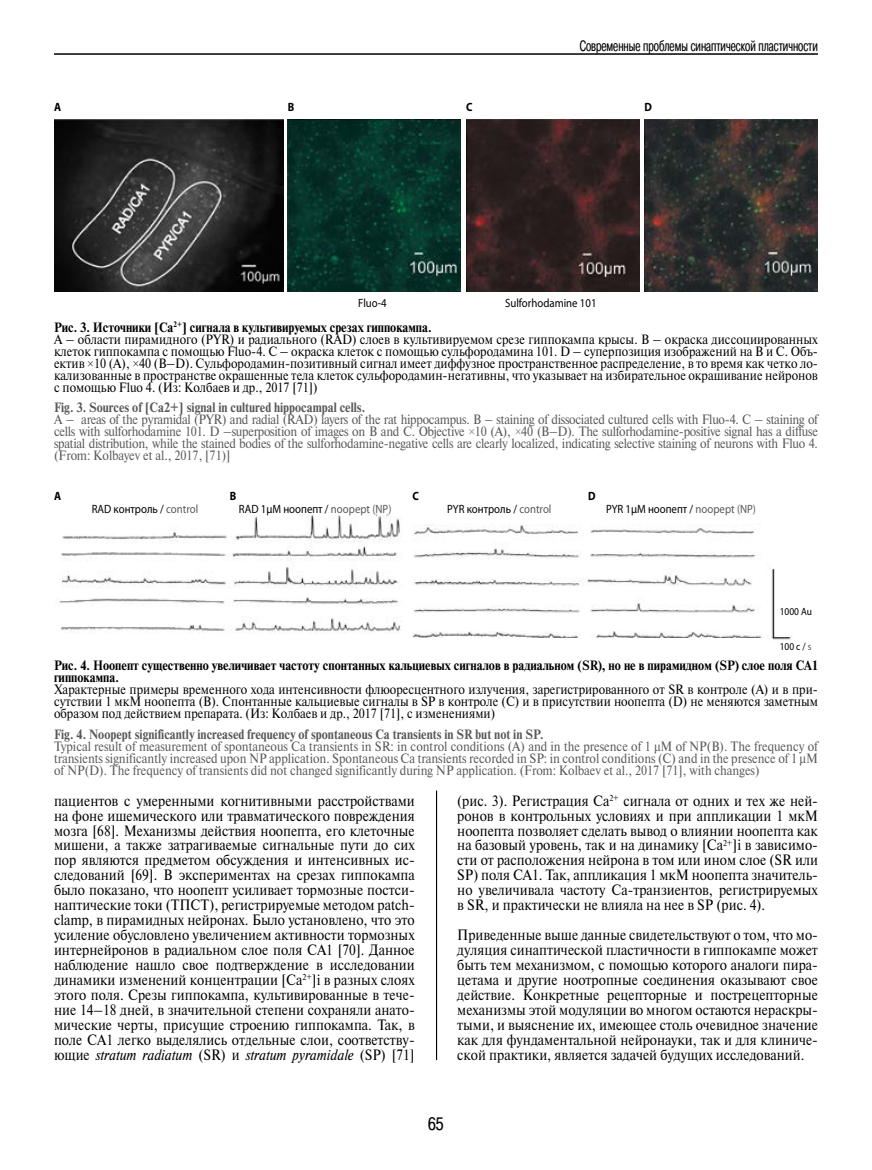
<style>
.page{position:relative;width:872px;height:1170px;background:#fff}
.page>*{position:absolute;margin:0;border:0;box-sizing:border-box;transform-origin:0 0}
.t1{font:18px "Pragmatica Cond C";color:#000}
.t2{font:15px/15px "Newton C";color:#000;text-align:justify;scale:.9 1}
.t3{font:15px "Pragmatica Cond C";color:#000;scale:.8 1}
.t4{font:13.5px/12px "Newton C";color:#000;scale:.9 1}
.t5{font:13.5px/12px "Newton C";color:#58595b;text-align:justify;scale:.9 1}
.t6{font:700 13.5px "Newton C";color:#58595b;scale:.9 1}
.t7{font:700 13.5px/12px "Newton C";color:#000;scale:.9 1}
.t8{font:12px "Myriad Pro";color:#000;scale:.9 1}
.t9{font:700 12px "Myriad Pro";color:#000;scale:.9 1}
.t10{font:10.5px "Myriad Pro";color:#000;scale:.9 1}
.s1{font-weight:700}
.s2{font-family:"Times New Roman"}
.s3{color:#58595b}
.s4{font-style:italic}
</style>
<div class="page">
<hr style="left:54px;top:53px;width:764px;height:2px;background:#000">
<hr style="left:436px;top:790px;width:1px;height:270px;background:#000">
<img style="left:54px;top:120px;width:229px;height:171px">
<img style="left:288px;top:120px;width:173px;height:171px">
<img style="left:466px;top:120px;width:173px;height:171px">
<img style="left:645px;top:120px;width:173px;height:171px">
<img style="left:59px;top:513px;width:343px;height:121px">
<img style="left:412px;top:524px;width:350px;height:113px">
<img style="left:771px;top:568px;width:21px;height:72px">
<p class="t9" style="left:54px;top:99px;width:9px">A</p>
<p class="t9" style="left:288px;top:99px;width:9px">B</p>
<p class="t3" style="left:580px;top:37px;width:299px">Современные проблемы синаптической пластичности</p>
<p class="t9" style="left:466px;top:99px;width:9px">C</p>
<p class="t9" style="left:644px;top:99px;width:10px">D</p>
<p class="t8" style="left:358px;top:296px;width:33px">Fluo-4</p>
<p class="t8" style="left:505px;top:296px;width:103px">Sulforhodamine 101</p>
<p class="t4" style="left:54px;top:321px;width:850px"><span class="s1">Рис. 3. Источники [Ca</span><sup>2+</sup><span class="s1">] сигнала в культивируемых срезах гиппокампа.<br></span>А – области пирамидного (PYR) и радиального (RAD) слоев в культивируемом срезе гиппокампа крысы. B – окраска диссоциированных клеток гиппокампа с помощью Fluo-4. C – окраска клеток с помощью сульфородамина 101. D – суперпозиция изображений на B и C. Объ&shy;ектив <span class="s2">×</span>10 (А), <span class="s2">×</span>40 (В–D). Cульфородамин-позитивный сигнал имеет диффузное пространственное распределение, в то время как четко ло&shy;кализованные в пространстве окрашенные тела клеток сульфородамин-негативны, что указывает на избирательное окрашивание нейронов с помощью Fluo 4. (Из: Колбаев и др., 2017 [71])</p>
<p class="t6" style="left:54px;top:400px;width:347px">Fig. 3. Sources of [Ca2+] signal in cultured hippocampal cells.</p>
<p class="t5" style="left:54px;top:414px;width:850px">A – areas of the pyramidal (PYR) and radial (RAD) layers of the rat hippocampus. B – staining of dissociated cultured cells with Fluo-4. C – staining of cells with sulforhodamine 101. D –superposition of images on B and C. Objective <span class="s2">×</span>10 (A), <span class="s2">×</span>40 (B–D). The sulforhodamine-positive signal has a diffuse spatial distribution, while the stained bodies of the sulforhodamine-negative cells are clearly localized, indicating selective staining of neurons with Fluo 4. (From: Kolbayev et al., 2017, [71)]</p>
<p class="t9" style="left:412px;top:488px;width:9px">C</p>
<p class="t9" style="left:588px;top:488px;width:10px">D</p>
<p class="t9" style="left:54px;top:488px;width:9px">A</p>
<p class="t9" style="left:230px;top:488px;width:9px">B</p>
<p class="t8" style="left:92px;top:501px;width:120px">RAD контроль / <span class="s3">control</span></p>
<p class="t8" style="left:447px;top:501px;width:117px">PYR контроль / <span class="s3">control</span></p>
<p class="t8" style="left:239px;top:501px;width:171px">RAD 1μМ ноопепт / <span class="s3">noopept (NP)</span></p>
<p class="t8" style="left:606px;top:501px;width:168px">PYR 1μМ ноопепт / <span class="s3">noopept (NP)</span></p>
<p class="t10" style="left:779px;top:604px;width:37px">1000 Au</p>
<p class="t10" style="left:779px;top:639px;width:37px">100 c / <span class="s3">s</span></p>
<p class="t7" style="left:54px;top:659px;width:850px">Рис. 4. Ноопепт существенно увеличивает частоту спонтанных кальциевых сигналов в радиальном (SR), но не в пирамидном (SP) слое поля СА1 гиппокампа.</p>
<p class="t4" style="left:54px;top:683px;width:850px;text-align:justify">Характерные примеры временного хода интенсивности флюоресцентного излучения, зарегистрированного от SR в контроле (А) и в при&shy;сутствии 1 мкМ ноопепта (B). Спонтанные кальциевые сигналы в SP в контроле (С) и в присутствии ноопепта (D) не меняются заметным образом под действием препарата. (Из: Колбаев и др., 2017 [71], с изменениями)</p>
<p class="t6" style="left:54px;top:726px;width:545px">Fig. 4. Noopept significantly increased frequency of spontaneous Ca transients in SR but not in SP.</p>
<p class="t5" style="left:54px;top:740px;width:850px">Typical result of measurement of spontaneous Ca transients in SR: in control conditions (A) and in the presence of 1 µM of NP(B). The frequency of transients significantly increased upon NP application. Spontaneous Ca transients recorded in SP: in control conditions (C) and in the presence of 1 µM of NP(D). The frequency of transients did not changed significantly during NP application. (From: Kolbaev et al., 2017 [71], with changes)</p>
<p class="t2" style="left:54px;top:792px;width:402px">пациентов с умеренными когнитивными расстройствами на фоне ишемического или травматического повреждения мозга [68]. Механизмы действия ноопепта, его клеточные мишени, а также затрагиваемые сигнальные пути до сих пор являются предметом обсуждения и интенсивных ис&shy;следований [69]. В экспериментах на срезах гиппокампа было показано, что ноопепт усиливает тормозные постси&shy;наптические токи (ТПСТ), регистрируемые методом patch&shy;clamp, в пирамидных нейронах. Было установлено, что это усиление обусловлено увеличением активности тормозных интернейронов в радиальном слое поля СА1 [70]. Данное наблюдение нашло свое подтверждение в исследовании динамики изменений концентрации [Ca<sup>2+</sup>]i в разных слоях этого поля. Срезы гиппокампа, культивированные в тече&shy;ние 14–18 дней, в значительной степени сохраняли анато&shy;мические черты, присущие строению гиппокампа. Так, в поле СА1 легко выделялись отдельные слои, соответству&shy;ющие <span class="s4">stratum radiatum</span> (SR) и <span class="s4">stratum pyramidale</span> (SP) [71]</p>
<p class="t2" style="left:457px;top:792px;width:402px">(рис. 3). Регистрация Са<sup>2+</sup> сигнала от одних и тех же ней&shy;ронов в контрольных условиях и при аппликации 1 мкМ ноопепта позволяет сделать вывод о влиянии ноопепта как на базовый уровень, так и на динамику [Ca<sup>2+</sup>]i в зависимо&shy;сти от расположения нейрона в том или ином слое (SR или SP) поля СА1. Так, аппликация 1 мкМ ноопепта значитель&shy;но увеличивала частоту Ca-транзиентов, регистрируемых в SR, и практически не влияла на нее в SP (рис. 4).</p>
<p class="t2" style="left:457px;top:927px;width:402px">Приведенные выше данные свидетельствуют о том, что мо&shy;дуляция синаптической пластичности в гиппокампе может быть тем механизмом, с помощью которого аналоги пира&shy;цетама и другие ноотропные соединения оказывают свое действие. Конкретные рецепторные и пострецепторные механизмы этой модуляции во многом остаются нераскры&shy;тыми, и выяснение их, имеющее столь очевидное значение как для фундаментальной нейронауки, так и для клиниче&shy;ской практики, является задачей будущих исследований.</p>
<p class="t1" style="left:428px;top:1113px;width:17px">65</p>
</div>
